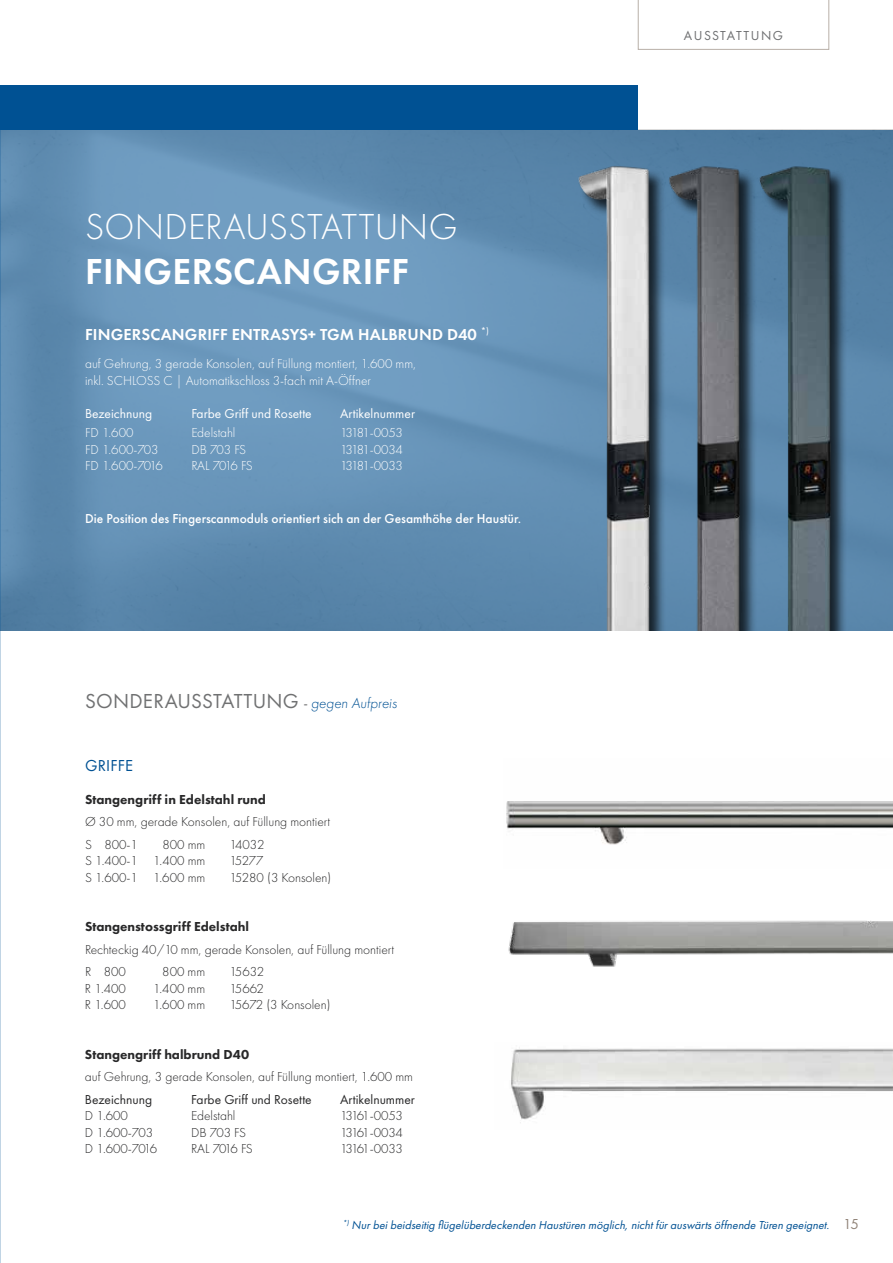
<style>
.page{position:relative;width:893px;height:1263px;background:#fff}
.page>*{position:absolute;margin:0;border:0;box-sizing:border-box;transform-origin:0 0}
.t1{font:300 37.5px "Futura PT";letter-spacing:.005em;color:#fff}
.t2{font:600 37.5px "Futura PT";letter-spacing:.01em;color:#fff}
.t3{font:21px "Futura PT";letter-spacing:.01em;color:#707172}
.t4{font:600 16.5px "Futura PT";letter-spacing:.01em;color:#fff}
.t5{font:16.5px "Futura PT";letter-spacing:.01em;color:#005193}
.t6{font:15px "Futura PT";color:#92857a}
.t7{font:300 13.5px/22.5px "Futura PT";color:#282829}
.t8{font:300 13.5px/16.5px "Futura PT";color:#fff}
.t9{font:800 13.5px "Futura PT";color:#282829}
.t10{font:500 13.5px "Futura PT";color:#fff}
.t11{font:13.5px "Futura PT";color:#282829}
.t12{font:13.5px "Futura PT";color:#fff}
.t13{font:300 13.5px "Futura PT";letter-spacing:-.115em;color:#282829}
.t14{font:300 13.5px "Futura PT";letter-spacing:-.125em;color:#fff}
.t15{font:300 13.5px "Futura PT";letter-spacing:-.04em;color:#fff}
.t16{font:13.5px "Futura PT";letter-spacing:.11em;color:#6d6e70}
.t17{font:300 13.5px "Futura PT";letter-spacing:-.065em;color:#282829}
.t18{font:300 13.5px "Futura PT";letter-spacing:-.065em;color:#fff}
.t19{font:italic 12px "Futura PT";color:#005193}
.s1{font-weight:300;font-style:italic;font-size:15px;color:#282829}
.s2{font-weight:300;font-style:italic;font-size:15px;color:#005193}
</style>
<div class="page">
<svg style="left:638px;top:0;width:191px;height:50px"></svg>
<img style="left:0;top:130px;width:893px;height:501px">
<img style="left:506px;top:150px;width:90px;height:481px">
<img style="left:596px;top:150px;width:90px;height:481px">
<img style="left:686px;top:150px;width:162px;height:481px">
<div style="left:0;top:85px;width:638px;height:45px;background:#005193"></div>
<img style="left:511px;top:1047px;width:382px;height:76px">
<img style="left:506px;top:801px;width:387px;height:44px">
<img style="left:508px;top:920px;width:385px;height:47px">
<p class="t16" style="left:684px;top:28px;width:101px">AUSSTATTUNG</p>
<h1 class="t1" style="left:85px;top:205px;width:374px">SONDERAUSSTATTUNG</h1>
<h1 class="t2" style="left:85px;top:248px;width:325px">FINGERSCANGRIFF</h1>
<p class="t4" style="left:85px;top:324px;width:405px">FINGERSCANGRIFF ENTRASYS+ TGM HALBRUND D40 <sup>*)</sup></p>
<p class="t8" style="left:85px;top:356px;width:333px">auf Gehrung, 3 gerade Konsolen, auf Füllung montiert, 1.600 mm, inkl. SCHLOSS C | Automatikschloss 3-fach mit A-Öffner</p>
<p class="t12" style="left:85px;top:405px;width:69px">Bezeichnung</p>
<p class="t12" style="left:191px;top:405px;width:122px">Farbe Griff und Rosette</p>
<p class="t12" style="left:340px;top:405px;width:76px">Artikelnummer</p>
<p class="t8" style="left:85px;top:424px;width:50px">FD 1.600</p>
<p class="t8" style="left:191px;top:424px;width:46px">Edelstahl</p>
<p class="t14" style="left:340px;top:425px;width:64px">13181-0053</p>
<p class="t8" style="left:85px;top:441px;width:75px">FD 1.600-703</p>
<p class="t8" style="left:191px;top:441px;width:56px">DB 703 FS</p>
<p class="t14" style="left:340px;top:441px;width:64px">13181-0034</p>
<p class="t15" style="left:85px;top:458px;width:79px">FD 1.600-7016</p>
<p class="t18" style="left:191px;top:458px;width:63px">RAL 7016 FS</p>
<p class="t14" style="left:340px;top:458px;width:64px">13181-0033</p>
<p class="t10" style="left:85px;top:510px;width:438px">Die Position des Fingerscanmoduls orientiert sich an der Gesamthöhe der Haustür.</p>
<h2 class="t3" style="left:85px;top:689px;width:313px">SONDERAUSSTATTUNG <span class="s1">-</span> <span class="s2">gegen Aufpreis</span></h2>
<p class="t5" style="left:85px;top:755px;width:49px">GRIFFE</p>
<p class="t9" style="left:85px;top:791px;width:182px">Stangengriff in Edelstahl rund</p>
<p class="t7" style="left:85px;top:810px;width:246px">Ø 30 mm, gerade Konsolen, auf Füllung montiert<br>S 800-1</p>
<p class="t7" style="left:162px;top:833px;width:44px">800 mm</p>
<p class="t7" style="left:230px;top:833px;width:36px">14032</p>
<p class="t7" style="left:85px;top:849px;width:122px">S 1.400-1 1.400 mm</p>
<p class="t7" style="left:230px;top:849px;width:35px">15277</p>
<p class="t7" style="left:85px;top:866px;width:122px">S 1.600-1 1.600 mm</p>
<p class="t7" style="left:230px;top:866px;width:103px">15280 (3 Konsolen)</p>
<p class="t9" style="left:85px;top:918px;width:166px">Stangenstossgriff Edelstahl</p>
<p class="t7" style="left:85px;top:938px;width:310px">Rechteckig 40/10 mm, gerade Konsolen, auf Füllung montiert<br>R 800</p>
<p class="t7" style="left:162px;top:960px;width:44px">800 mm</p>
<p class="t7" style="left:230px;top:960px;width:36px">15632</p>
<p class="t7" style="left:85px;top:977px;width:42px">R 1.400</p>
<p class="t7" style="left:153px;top:977px;width:54px">1.400 mm</p>
<p class="t7" style="left:230px;top:977px;width:36px">15662</p>
<p class="t7" style="left:85px;top:993px;width:42px">R 1.600</p>
<p class="t7" style="left:153px;top:993px;width:54px">1.600 mm</p>
<p class="t7" style="left:230px;top:993px;width:103px">15672 (3 Konsolen)</p>
<p class="t9" style="left:85px;top:1046px;width:166px">Stangengriff halbrund D40</p>
<p class="t7" style="left:85px;top:1065px;width:330px">auf Gehrung, 3 gerade Konsolen, auf Füllung montiert, 1.600 mm</p>
<p class="t11" style="left:85px;top:1091px;width:69px">Bezeichnung</p>
<p class="t11" style="left:191px;top:1091px;width:122px">Farbe Griff und Rosette</p>
<p class="t11" style="left:340px;top:1091px;width:76px">Artikelnummer</p>
<p class="t7" style="left:85px;top:1104px;width:44px">D 1.600</p>
<p class="t7" style="left:191px;top:1104px;width:46px">Edelstahl</p>
<p class="t13" style="left:340px;top:1108px;width:64px">13161-0053</p>
<p class="t7" style="left:85px;top:1121px;width:70px">D 1.600-703</p>
<p class="t7" style="left:191px;top:1121px;width:56px">DB 703 FS</p>
<p class="t13" style="left:340px;top:1124px;width:64px">13161-0034</p>
<p class="t7" style="left:85px;top:1137px;width:74px">D 1.600-7016</p>
<p class="t17" style="left:191px;top:1141px;width:63px">RAL 7016 FS</p>
<p class="t13" style="left:340px;top:1141px;width:64px">13161-0033</p>
<p class="t19" style="left:343px;top:1218px;width:490px"><sup>*)</sup> Nurbeibeidseitig flügelüberdeckenden Haustüren möglich,nichtfürauswärtsöffnende Türen geeignet.</p>
<p class="t6" style="left:843px;top:1215px;width:17px">15</p>
</div>
